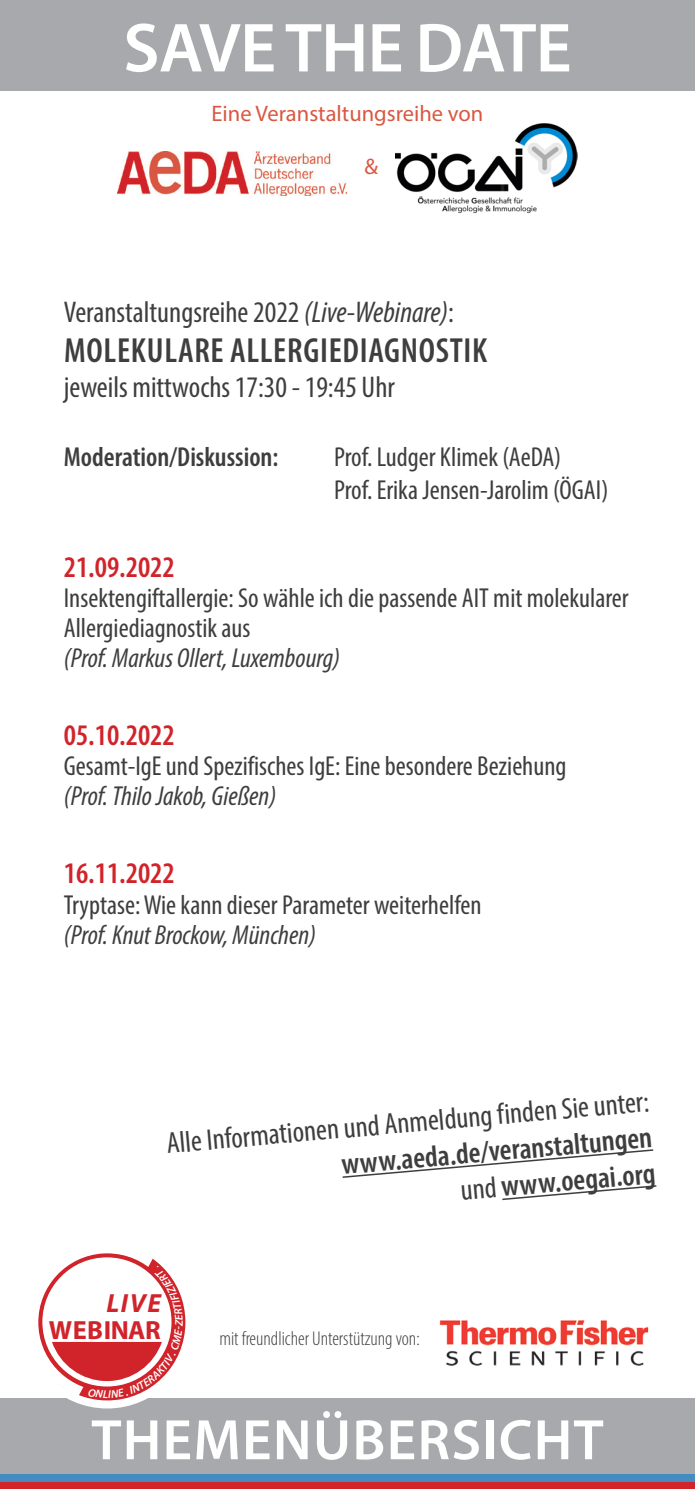
<style>
.page{position:relative;width:695px;height:1489px;background:#fff}
.page>*{position:absolute;margin:0;border:0;box-sizing:border-box;transform-origin:0 0}
.t1{font:600 70px "Myriad Pro";letter-spacing:-.01em;color:#fff}
.t2{font:600 57.5px "Myriad Pro";letter-spacing:.02em;color:#fff}
.t3{font:600 condensed 35px "Myriad Pro";letter-spacing:.02em;color:#3e3e3f}
.t4{font:condensed 30px/36px "Myriad Pro";color:#3e3e3f;text-align:right}
.t5{font:600 condensed 30px "Myriad Pro";color:#d1232a}
.t6{font:600 condensed 30px "Myriad Pro";color:#3e3e3f}
.t7{font:condensed 27.5px/30px "Myriad Pro";color:#3e3e3f}
.t8{font:600 condensed 27.5px "Myriad Pro";color:#3e3e3f}
.t9{font:700 26.25px "Myriad Pro";color:#d1232a}
.t10{font:italic 700 26.25px "Myriad Pro";color:#d1232a}
.t11{font:22.5px "Myriad Pro";color:#d95842}
.t12{font:300 condensed 20px "Myriad Pro";color:#3e3e3f}
.s1{font-style:italic}
.s2{font-weight:600}
.s3{font-weight:400}
</style>
<div class="page">
<div style="left:0;top:1398px;width:694px;height:90px;background:#a8a9ad"></div>
<div style="left:0;top:0;width:694px;height:90px;background:#a8a9ad"></div>
<div style="left:21px;top:1234px;width:172px;height:174px;background:#fff;border-radius:50%"></div>
<img style="left:439px;top:1320px;width:210px;height:46px">
<svg style="left:342px;top:1149px;width:312px;height:29px"></svg>
<svg style="left:502px;top:1185px;width:155px;height:15px"></svg>
<div style="left:0;top:1481px;width:694px;height:7px;background:#d1232a"></div>
<div style="left:0;top:1474px;width:694px;height:7px;background:#448bc1"></div>
<img style="left:396px;top:123px;width:181px;height:91px">
<img style="left:118px;top:152px;width:228px;height:43px">
<svg style="left:38px;top:1253px;width:147px;height:147px"></svg>
<p class="t1" style="left:123px;top:3px;width:450px">SAVE THE DATE</p>
<p class="t11" style="left:211px;top:100px;width:273px">Eine Veranstaltungsreihe von</p>
<p class="t11" style="left:364px;top:153px;width:15px">&amp;</p>
<p class="t4" style="left:64px;top:294px;width:391px">Veranstaltungsreihe 2022 <span class="s1">(Live-Webinare)</span>:</p>
<p class="t3" style="left:64px;top:329px;width:424px">MOLEKULARE ALLERGIEDIAGNOSTIK</p>
<p class="t4" style="left:64px;top:369px;width:332px">jeweils mittwochs 17:30 - 19:45 Uhr</p>
<p class="t8" style="left:64px;top:440px;width:216px">Moderation/Diskussion:</p>
<p class="t7" style="left:334px;top:440px;width:276px;line-height:33px">Prof. Ludger Klimek (AeDA)<br>Prof. Erika Jensen-Jarolim (ÖGAI)</p>
<p class="t5" style="left:64px;top:549px;width:112px">21.09.2022</p>
<p class="t7" style="left:64px;top:583px;width:566px">Insektengiftallergie: So wähle ich die passende AIT mit molekularer<br>Allergiediagnostik aus<br><span class="s1">(Prof. Markus Ollert, Luxembourg)</span></p>
<p class="t5" style="left:64px;top:717px;width:112px">05.10.2022</p>
<p class="t7" style="left:64px;top:751px;width:504px">Gesamt-IgE und Spezifisches IgE: Eine besondere Beziehung <span class="s1">(Prof. Thilo Jakob, Gießen)</span></p>
<p class="t5" style="left:64px;top:855px;width:112px">16.11.2022</p>
<p class="t7" style="left:64px;top:889px;width:419px">Tryptase: Wie kann dieser Parameter weiterhelfen <span class="s1">(Prof. Knut Brockow, München)</span></p>
<p class="t4" style="left:165px;top:1125px;width:485px;rotate:-5deg">Alle Informationen und Anmeldung finden Sie unter: <span class="s2">www.aeda.de/veranstaltungen</span></p>
<p class="t6" style="left:459px;top:1171px;width:197px;rotate:-5deg"><span class="s3">und</span> www.oegai.org</p>
<p class="t10" style="left:106px;top:1286px;width:56px">LIVE</p>
<p class="t9" style="left:49px;top:1312px;width:113px">WEBINAR</p>
<p class="t12" style="left:219px;top:1326px;width:202px">mit freundlicher Unterstützung von:</p>
<p class="t2" style="left:91px;top:1403px;width:513px">THEMENÜBERSICHT</p>
</div>
